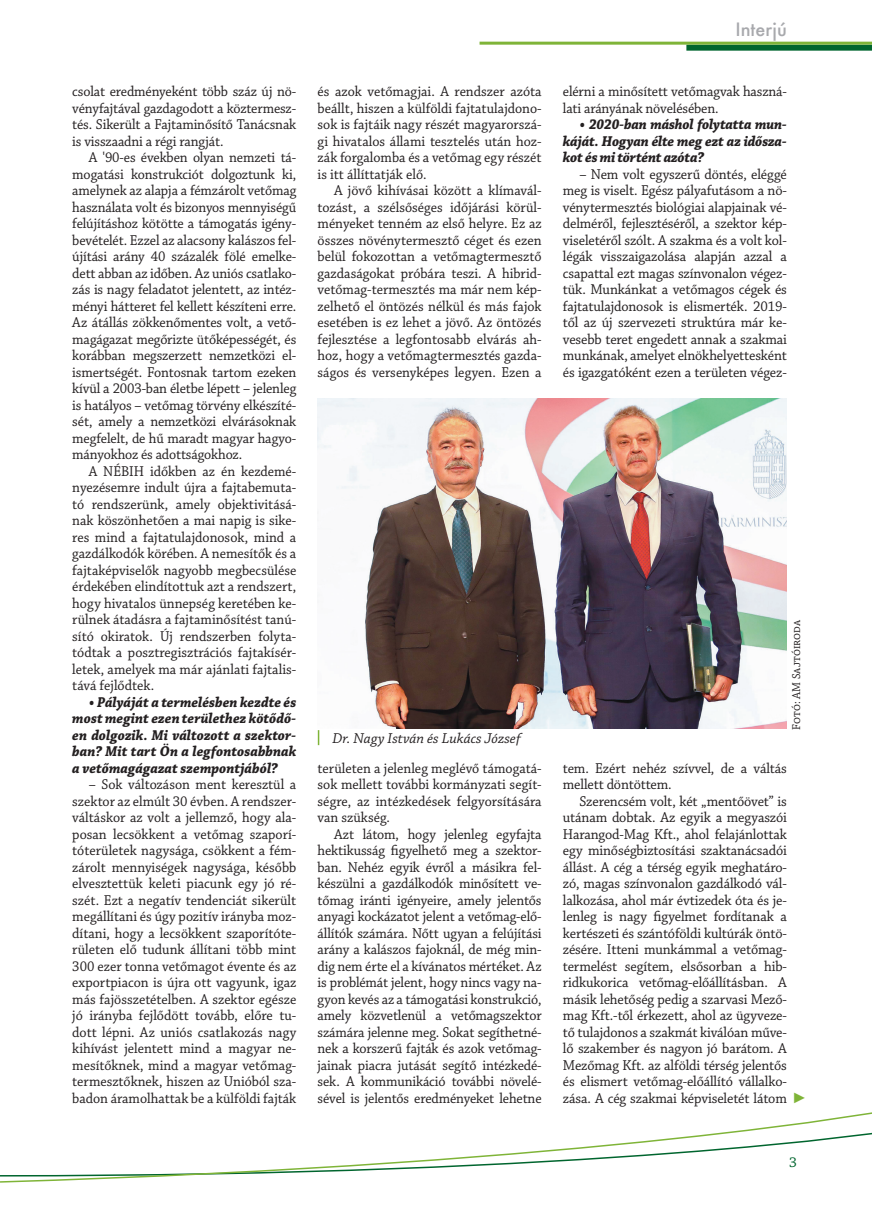
<style>
.page{position:relative;width:872px;height:1212px;background:#fff}
.page>*{position:absolute;margin:0;border:0;box-sizing:border-box;transform-origin:0 0}
.rovatcím{font:500 18px "Futura";color:#a8a9ad}
.Kenyér{font:15px/16.5px "Chaparral Pro";letter-spacing:-.005em;color:#231f20;text-align:justify;scale:.94 1}
.Kenyér-2{font:15px/16.5px "Chaparral Pro";letter-spacing:-.005em;color:#231f20;scale:.95 1}
.Kenyér-3{font:italic 700 15px/16.5px "Chaparral Pro";letter-spacing:-.005em;color:#231f20;text-align:justify;scale:.94 1}
.képaláírás{font:italic 15px "Chaparral Pro";letter-spacing:.005em;color:#231f20}
.t1{font:15px "Chaparral Pro";color:#00652e}
.fotós{font:12px "Chaparral Pro";color:#231f20;scale:.95 1}
.s1{font-family:"Arial";color:#7fb438}
</style>
<div class="page">
<div style="left:686px;top:45px;width:186px;height:6px;background:#00652e"></div>
<hr style="left:479px;top:42px;width:393px;height:3px;background:#7fb438">
<svg style="left:0;top:1112px;width:872px;height:71px"></svg>
<img style="left:318px;top:399px;width:469px;height:330px">
<svg style="left:318px;top:730px;width:1px;height:15px"></svg>
<p class="Kenyér" style="left:72px;top:84px;width:240px">csolat eredményeként több száz új nö&shy;vényfajtával gazdagodott a köztermesz&shy;tés. Sikerült a Fajtaminősítő Tanácsnak is visszaadni a régi rangját.</p>
<p class="Kenyér" style="left:72px;top:150px;width:240px;text-indent:17px">A '90-es években olyan nemzeti tá&shy;mogatási konstrukciót dolgoztunk ki, amelynek az alapja a fémzárolt vetőmag használata volt és bizonyos mennyiségű felújításhoz kötötte a támogatás igény&shy;bevételét. Ezzel az alacsony kalászos fel&shy;újítási arány 40 százalék fölé emelke&shy;dett abban az időben. Az uniós csatlako&shy;zás is nagy feladatot jelentett, az intéz&shy;ményi hátteret fel kellett készíteni erre.<br>Az átállás zökkenőmentes volt, a vető&shy;magágazat megőrizte ütőképességét, és korábban megszerzett nemzetközi el&shy;ismertségét. Fontosnak tartom ezeken kívül a 2003-ban életbe lépett – jelenleg is hatályos – vetőmag törvény elkészíté&shy;sét, amely a nemzetközi elvárásoknak megfelelt, de hű maradt magyar hagyo&shy;mányokhoz és adottságokhoz.</p>
<p class="Kenyér" style="left:72px;top:463px;width:240px;text-indent:17px">A NÉBIH időkben az én kezdemé&shy;nyezésemre indult újra a fajtabemuta&shy;tó rendszerünk, amely objektivitásá&shy;nak köszönhetően a mai napig is sike&shy;res mind a fajtatulajdonosok, mind a gazdálkodók körében. A nemesítők és a fajtaképviselők nagyobb megbecsülése érdekében elindítottuk azt a rendszert, hogy hivatalos ünnepség keretében ke&shy;rülnek átadásra a fajtaminősítést tanú&shy;sító okiratok. Új rendszerben folyta&shy;tódtak a posztregisztrációs fajtakísér&shy;letek, amelyek ma már ajánlati fajtalis&shy;tává fejlődtek.</p>
<p class="Kenyér-3" style="left:72px;top:694px;width:240px;text-indent:17px">• Pályáját a termelésben kezdte és most megint ezen területhez kötődő&shy;en dolgozik. Mi változott a szektor&shy;ban? Mit tart Ön a legfontosabbnak a vetőmagágazat szempontjából?</p>
<p class="Kenyér" style="left:72px;top:777px;width:240px;text-indent:17px">– Sok változáson ment keresztül a szektor az elmúlt 30 évben. A rendszer&shy;váltáskor az volt a jellemző, hogy ala&shy;posan lecsökkent a vetőmag szaporí&shy;tóterületek nagysága, csökkent a fém&shy;zárolt mennyiségek nagysága, később elvesztettük keleti piacunk egy jó ré&shy;szét. Ezt a negatív tendenciát sikerült megállítani és úgy pozitív irányba moz&shy;dítani, hogy a lecsökkent szaporítóte&shy;rületen elő tudunk állítani több mint 300 ezer tonna vetőmagot évente és az exportpiacon is újra ott vagyunk, igaz más fajösszetételben. A szektor egésze jó irányba fejlődött tovább, előre tu&shy;dott lépni. Az uniós csatlakozás nagy kihívást jelentett mind a magyar ne&shy;mesítőknek, mind a magyar vetőmag&shy;termesztőknek, hiszen az Unióból sza&shy;badon áramolhattak be a külföldi fajták</p>
<p class="Kenyér" style="left:317px;top:84px;width:240px">és azok vetőmagjai. A rendszer azóta beállt, hiszen a külföldi fajtatulajdono&shy;sok is fajtáik nagy részét magyarorszá&shy;gi hivatalos állami tesztelés után hoz&shy;zák forgalomba és a vetőmag egy részét is itt állíttatják elő.</p>
<p class="Kenyér" style="left:317px;top:183px;width:240px;text-indent:17px">A jövő kihívásai között a klímavál&shy;tozást, a szélsőséges időjárási körül&shy;ményeket tenném az első helyre. Ez az összes növénytermesztő céget és ezen belül fokozottan a vetőmagtermesztő gazdaságokat próbára teszi. A hibrid&shy;vetőmag-termesztés ma már nem kép&shy;zelhető el öntözés nélkül és más fajok esetében is ez lehet a jövő. Az öntözés fejlesztése a legfontosabb elvárás ah&shy;hoz, hogy a vetőmagtermesztés gazda&shy;ságos és versenyképes legyen. Ezen a</p>
<p class="képaláírás" style="left:332px;top:730px;width:190px">Dr. Nagy István és Lukács József</p>
<p class="Kenyér" style="left:317px;top:760px;width:240px">területen a jelenleg meglévő támogatá&shy;sok mellett további kormányzati segít&shy;ségre, az intézkedések felgyorsítására van szükség.</p>
<p class="Kenyér" style="left:317px;top:826px;width:240px;text-indent:17px">Azt látom, hogy jelenleg egyfajta hektikusság figyelhető meg a szektor&shy;ban. Nehéz egyik évről a másikra fel&shy;készülni a gazdálkodók minősített ve&shy;tőmag iránti igényeire, amely jelentős anyagi kockázatot jelent a vetőmag-elő&shy;állítók számára. Nőtt ugyan a felújítási arány a kalászos fajoknál, de még min&shy;dig nem érte el a kívánatos mértéket. Az is problémát jelent, hogy nincs vagy na&shy;gyon kevés az a támogatási konstrukció, amely közvetlenül a vetőmagszektor számára jelenne meg. Sokat segíthetné&shy;nek a korszerű fajták és azok vetőmag&shy;jainak piacra jutását segítő intézkedé&shy;sek. A kommunikáció további növelé&shy;sével is jelentős eredményeket lehetne</p>
<p class="rovatcím" style="left:735px;top:17px;width:53px">Interjú</p>
<p class="Kenyér" style="left:563px;top:84px;width:240px">elérni a minősített vetőmagvak haszná&shy;lati arányának növelésében.</p>
<p class="Kenyér-3" style="left:563px;top:117px;width:240px;text-indent:17px">• 2020-ban máshol folytatta mun&shy;káját. Hogyan élte meg ezt az idősza&shy;kot és mi történt azóta?</p>
<p class="Kenyér-2" style="left:563px;top:166px;width:237px;text-align:justify;text-indent:17px">– Nem volt egyszerű döntés, eléggé meg is viselt. Egész pályafutásom a nö&shy;vénytermesztés biológiai alapjainak vé&shy;delméről, fejlesztéséről, a szektor kép&shy;viseletéről szólt. A szakma és a volt kol&shy;légák visszaigazolása alapján azzal a csapattal ezt magas színvonalon végez&shy;tük. Munkánkat a vetőmagos cégek és fajtatulajdonosok is elismerték. 2019- től az új szervezeti struktúra már ke&shy;vesebb teret engedett annak a szakmai munkának, amelyet elnökhelyettesként és igazgatóként ezen a területen végez-</p>
<p class="fotós" style="left:790px;top:730px;width:117px;rotate:-90deg">Fotó: AM Sajtóiroda</p>
<p class="Kenyér-2" style="left:563px;top:760px;width:237px">tem. Ezért nehéz szívvel, de a váltás mellett döntöttem.</p>
<p class="Kenyér-2" style="left:563px;top:793px;width:258px;text-indent:17px">Szerencsém volt, két „mentőövet” is utánam dobtak. Az egyik a megyaszói Harangod-Mag Kft., ahol felajánlottak egy minőségbiztosítási szaktanácsadói állást. A cég a térség egyik meghatáro&shy;zó, magas színvonalon gazdálkodó vál&shy;lalkozása, ahol már évtizedek óta és je&shy;lenleg is nagy figyelmet fordítanak a kertészeti és szántóföldi kultúrák öntö&shy;zésére. Itteni munkámmal a vetőmag&shy;termelést segítem, elsősorban a hib&shy;ridkukorica vetőmag-előállításban. A másik lehetőség pedig a szarvasi Mező&shy;mag Kft.-től érkezett, ahol az ügyveze-<br>tő tulajdonos a szakmát kiválóan műve-<br>lő szakember és nagyon jó barátom. A Mezőmag Kft. az alföldi térség jelentős<br>és elismert vetőmag-előállító vállalko&shy;zása. A cég szakmai képviseletét látom <span class="s1">►</span></p>
<p class="t1" style="left:789px;top:1154px;width:9px">3</p>
</div>
